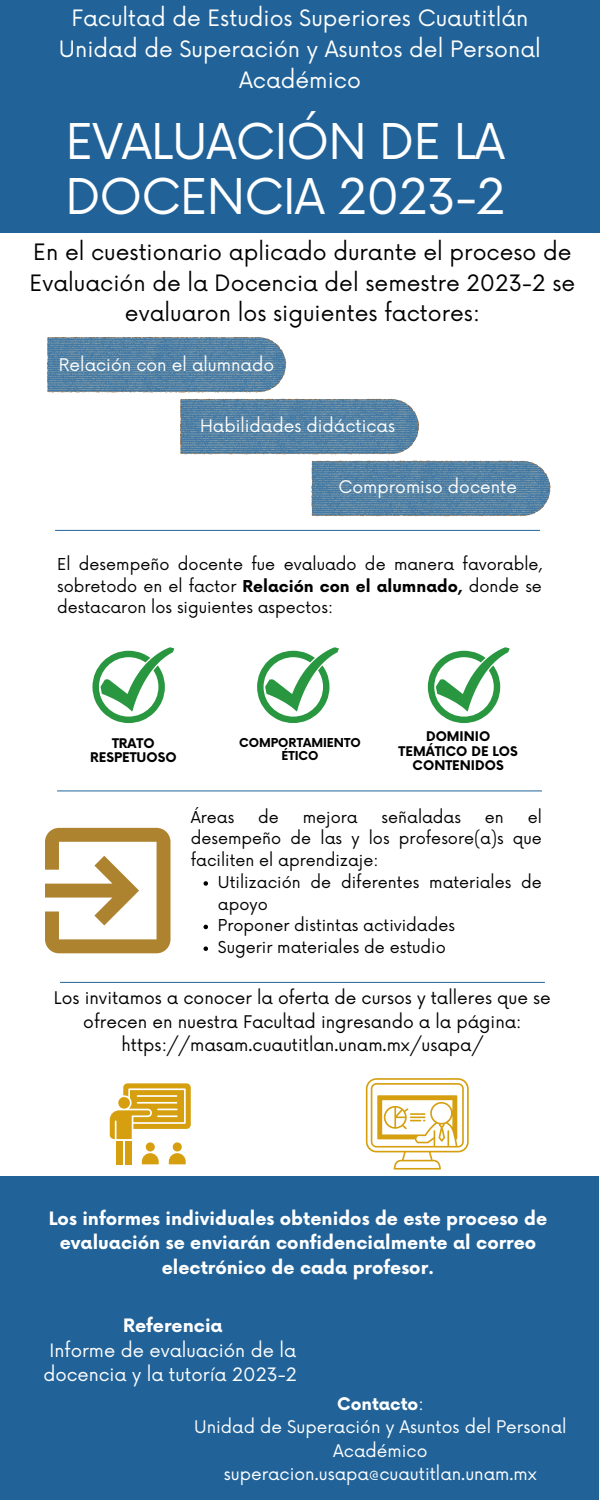
<style>
.page{position:relative;width:600px;height:1500px;background:#fff}
.page>*{position:absolute;margin:0;border:0;box-sizing:border-box;transform-origin:0 0}
.t1{font:48px/54.8px "Now";letter-spacing:-.02em;color:#fff}
.t2{font:22px/30.8px "Now";color:#000;text-align:center}
.t3{font:22px/30.8px "Now";color:#fff;text-align:center}
.t4{font:700 18px/24.8px "Now";color:#fff;text-align:center}
.t5{font:18px/24.8px "Now";color:#fff;text-align:center}
.t6{font:17px/23.2px "Now";color:#fff;text-align:center}
.t7{font:17px/23.2px "Now";color:#000;text-align:center}
.t8{font:16px/21.8px "Now";color:#000;text-align:justify}
.t9{font:700 13px/14.2px "Now";color:#000;text-align:center}
.t10{font:700 12px/12.8px "Now";color:#000;text-align:center}
.s1{font-weight:700}
</style>
<div class="page">
<div style="left:0;top:0;width:600px;height:233px;background:#216399"></div>
<div style="left:0;top:1177px;width:599px;height:323px;background:#216399"></div>
<hr style="left:57px;top:791px;width:485px;height:1px;background:#216399">
<hr style="left:60px;top:982px;width:485px;height:1px;background:#216399">
<svg style="left:92px;top:647px;width:82px;height:76px"></svg>
<svg style="left:257px;top:647px;width:82px;height:76px"></svg>
<svg style="left:428px;top:647px;width:82px;height:76px"></svg>
<svg style="left:110px;top:1083px;width:81px;height:81px"></svg>
<svg style="left:366px;top:1078px;width:103px;height:92px"></svg>
<svg style="left:45px;top:828px;width:125px;height:125px"></svg>
<hr style="left:55px;top:530px;width:485px;height:1px;background:#216399">
<svg style="left:47px;top:337px;width:239px;height:55px;background:#5b86a6"></svg>
<svg style="left:180px;top:399px;width:239px;height:55px;background:#5b86a6"></svg>
<svg style="left:311px;top:461px;width:240px;height:55px;background:#5c87a6"></svg>
<svg style="left:204px;top:881px;width:4px;height:5px"></svg>
<svg style="left:204px;top:925px;width:4px;height:4px"></svg>
<svg style="left:204px;top:946px;width:4px;height:5px"></svg>
<p class="t3" style="left:59px;top:4px;width:484px">Facultad de Estudios Superiores Cuautitlán<br>Unidad de Superación y Asuntos del Personal<br>Académico</p>
<h2 class="t1" style="left:65px;top:117px;width:442px">EVALUACIÓN DE LA<br>DOCENCIA 2023-2</h2>
<p class="t2" style="left:30px;top:238px;width:547px">En el cuestionario aplicado durante el proceso de<br>Evaluación de la Docencia del semestre 2023-2 se evaluaron los siguientes factores:</p>
<p class="t6" style="left:59px;top:354px;width:217px">Relación con el alumnado</p>
<p class="t6" style="left:200px;top:415px;width:196px">Habilidades didácticas</p>
<p class="t6" style="left:338px;top:477px;width:180px">Compromiso docente</p>
<h4 class="t8" style="left:57px;top:554px;width:486px">El desempeño docente fue evaluado de manera favorable, sobretodo en el factor <span class="s1">Relación con el alumnado,</span> donde se destacaron los siguientes aspectos:</h4>
<h1 class="t9" style="left:90px;top:737px;width:88px">TRATO<br>RESPETUOSO</h1>
<h2 class="t10" style="left:239px;top:737px;width:123px">COMPORTAMIENTO<br>ÉTICO</h2>
<p class="t9" style="left:399px;top:730px;width:121px">DOMINIO<br>TEMÁTICO DE LOS<br>CONTENIDOS</p>
<h4 class="t8" style="left:191px;top:807px;width:45px">Áreas</h4>
<h4 class="t8" style="left:258px;top:807px;width:22px">de</h4>
<h4 class="t8" style="left:303px;top:807px;width:56px">mejora</h4>
<h4 class="t8" style="left:382px;top:807px;width:81px">señaladas</h4>
<h4 class="t8" style="left:485px;top:807px;width:20px">en</h4>
<h4 class="t8" style="left:191px;top:807px;width:353px;text-indent:337px">el desempeño de las y los profesore(a)s que faciliten el aprendizaje:</h4>
<h5 class="t8" style="left:218px;top:872px;width:326px">Utilización de diferentes materiales de apoyo</h5>
<p class="t8" style="left:218px;top:916px;width:239px">Proponer distintas actividades</p>
<p class="t8" style="left:218px;top:937px;width:229px">Sugerir materiales de estudio</p>
<h5 class="t7" style="left:54px;top:987px;width:498px">Los invitamos a conocer la oferta de cursos y talleres que se ofrecen en nuestra Facultad ingresando a la página: https://masam.cuautitlan.unam.mx/usapa/</h5>
<p class="t4" style="left:49px;top:1207px;width:500px">Los informes individuales obtenidos de este proceso de evaluación se enviarán confidencialmente al correo electrónico de cada profesor.</p>
<p class="t5" style="left:43px;top:1314px;width:255px"><span class="s1">Referencia<br></span>Informe de evaluación de la docencia y la tutoría 2023-2</p>
<h4 class="t6" style="left:194px;top:1393px;width:374px"><span class="s1">Contacto</span>:<br>Unidad de Superación y Asuntos del Personal<br>Académico superacion.usapa@cuautitlan.unam.mx</h4>
</div>
